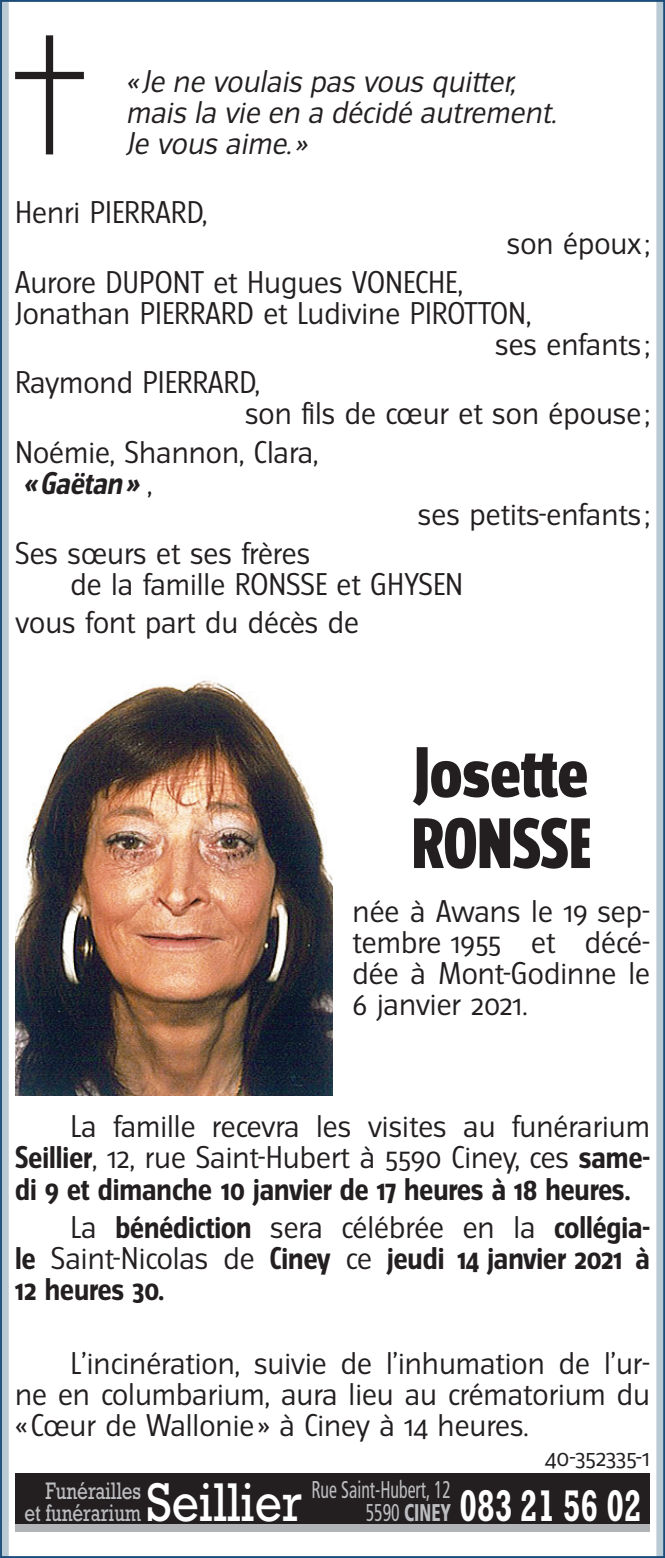
<style>
.page{position:relative;width:665px;height:1558px;background:#fff}
.page>*{position:absolute;margin:0;border:0;box-sizing:border-box;transform-origin:0 0}
.t1{font:800 63.7px/71px "Turmino";color:#231f20}
.t2{font:55.3px "Rockwell";color:#fff;scale:.86 1}
.t3{font:700 45.15px "Rockwell";color:#fff;scale:.71 1}
.t4{font:28px/31.2px "Turmino";color:#231f20}
.t5{font:700 28px/31.2px "Turmino";color:#231f20;text-align:justify}
.t6{font:italic 28px/31.2px "Turmino";color:#231f20}
.t7{font:condensed 24.15px/22.4px "Frutiger LT Std";color:#bcbdc0;text-align:right;scale:.73 1}
.t8{font:24.15px/22.4px "Rockwell";color:#bcbdc0;text-align:right;scale:.78 1}
.t9{font:22.4px "Turmino";letter-spacing:-.025em;color:#231f20}
.s1{font-weight:700;font-style:italic}
.s2{font-weight:700}
.s3{font-weight:400}
.s4{font-weight:900}
</style>
<div class="page">
<div style="left:0;top:0;width:9px;height:1558px;background:#bacad5"></div>
<div style="left:656px;top:0;width:9px;height:1558px;background:#bacad5"></div>
<svg style="left:15px;top:35px;width:69px;height:119px"></svg>
<div style="left:15px;top:1472px;width:635px;height:59px;background:#231f20"></div>
<div style="left:15px;top:1524px;width:635px;height:7px;background:#b2b3b7"></div>
<img style="left:15px;top:680px;width:318px;height:416px">
<p class="t6" style="left:126px;top:66px;width:438px">« Je ne voulais pas vous quitter, mais la vie en a décidé autrement.<br>Je vous aime. »</p>
<p class="t4" style="left:15px;top:197px;width:194px">Henri PIERRARD,</p>
<p class="t4" style="left:507px;top:228px;width:145px">son époux;</p>
<p class="t4" style="left:15px;top:266px;width:449px">Aurore DUPONT et Hugues VONECHE,</p>
<p class="t4" style="left:15px;top:297px;width:518px">Jonathan PIERRARD et Ludivine PIROTTON,</p>
<p class="t4" style="left:495px;top:328px;width:156px">ses enfants ;</p>
<p class="t4" style="left:245px;top:367px;width:406px;text-indent:-230px">Raymond PIERRARD,<br>son fils de cœur et son épouse;</p>
<p class="t4" style="left:15px;top:437px;width:305px">Noémie, Shannon, Clara, <span class="s1">«Gaëtan»</span> ,</p>
<p class="t4" style="left:418px;top:499px;width:234px">ses petits-enfants ;</p>
<p class="t4" style="left:71px;top:537px;width:394px;text-indent:-55px">Ses sœurs et ses frères<br>de la famille RONSSE et GHYSEN</p>
<p class="t4" style="left:15px;top:607px;width:345px">vous font part du décès de</p>
<h1 class="t1" style="left:412px;top:737px;width:180px">Josette<br>RONSSE</h1>
<p class="t4" style="left:352px;top:896px;width:299px;text-align:justify">née à Awans le 19 sep&shy;tembre 1955 et décé&shy;dée à Mont-Godinne le 6 janvier 2021.</p>
<p class="t4" style="left:15px;top:1111px;width:636px;text-align:justify;text-indent:55px">La famille recevra les visites au funérarium <span class="s2">Seillier</span>, 12, rue Saint-Hubert à 5590 Ciney, ces <span class="s2">same&shy;di 9 et dimanche 10 janvier de 17 heures à 18 heures.</span></p>
<p class="t5" style="left:15px;top:1212px;width:636px;text-indent:55px"><span class="s3">La</span> bénédiction <span class="s3">sera célébrée en la</span> collégia&shy;le <span class="s3">Saint-Nicolas de</span> Ciney <span class="s3">ce</span> jeudi 14 janvier 2021 à 12 heures 30.</p>
<p class="t4" style="left:15px;top:1347px;width:636px;text-align:justify;text-indent:55px">L’incinération, suivie de l’inhumation de l’ur&shy;ne en columbarium, aura lieu au crématorium du « Cœur de Wallonie» à Ciney à 14 heures.</p>
<p class="t9" style="left:545px;top:1443px;width:107px">40‑352335‑1</p>
<p class="t8" style="left:24px;top:1479px;width:151px">Funérailles et funérarium</p>
<h2 class="t2" style="left:146px;top:1470px;width:183px">Seillier</h2>
<h3 class="t3" style="left:459px;top:1479px;width:258px">083 21 56 02</h3>
<p class="t7" style="left:311px;top:1478px;width:193px">Rue Saint-Hubert, 12<br>5590 <span class="s4">CINEY</span></p>
</div>
